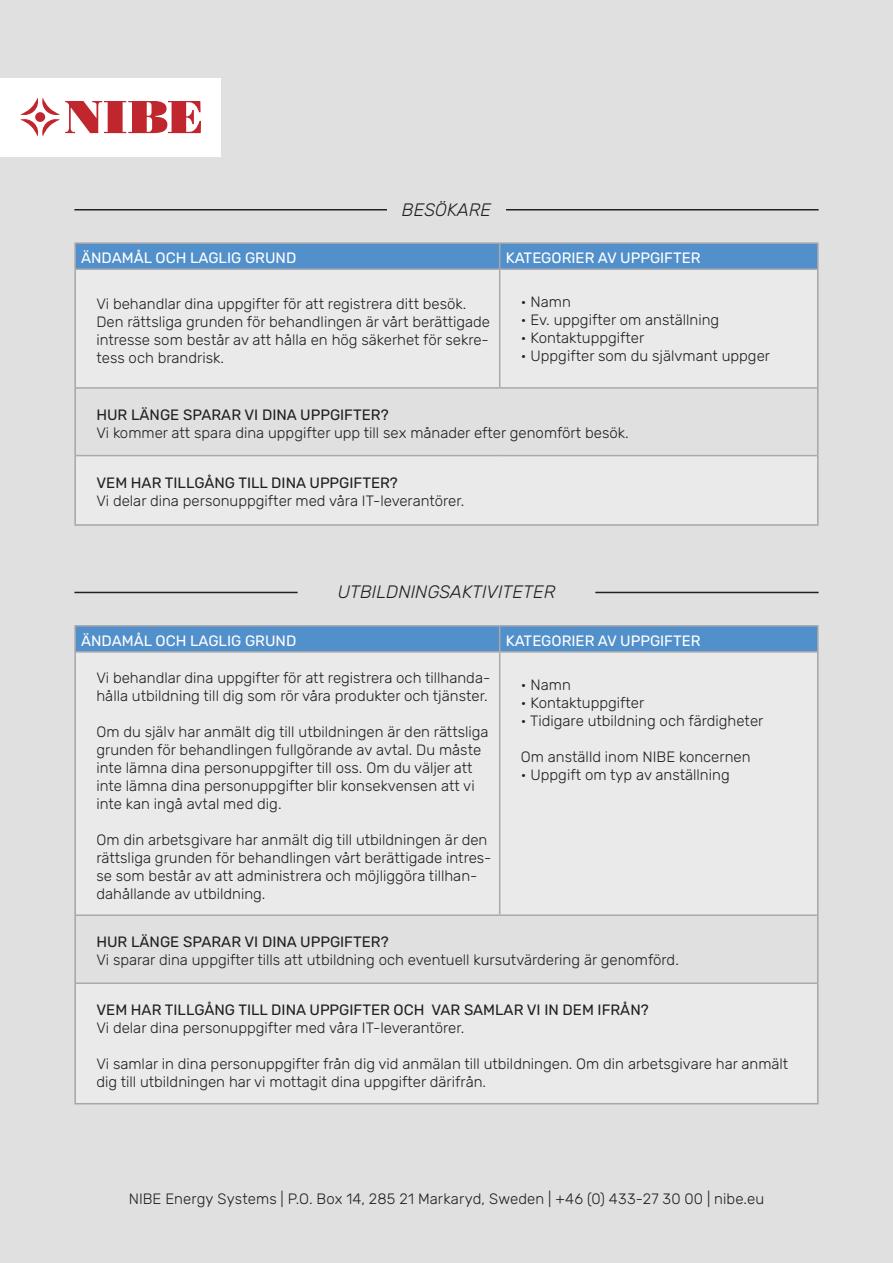
<style>
.page{position:relative;width:893px;height:1263px;background:#e1e0e0}
.page>*{position:absolute;margin:0;border:0;box-sizing:border-box;transform-origin:0 0}
.t1{font:italic 300 18px "Rubik";color:#231f20}
.t2{font:300 15px/18px "Rubik";color:#231f20}
.t3{font:15px "Rubik";color:#231f20}
.t4{font:15px "Rubik";color:#fff}
</style>
<div class="page">
<div style="left:2px;top:78px;width:219px;height:78px;background:#fff"></div>
<svg style="left:20px;top:98px;width:181px;height:39px"></svg>
<div style="left:75px;top:983px;width:743px;height:121px;background:#ebeaea"></div>
<hr style="left:74px;top:625px;width:426px;height:2px;background:#a5a6aa">
<hr style="left:74px;top:627px;width:2px;height:25px;background:#a5a6aa">
<hr style="left:500px;top:625px;width:319px;height:2px;background:#a5a6aa">
<hr style="left:817px;top:627px;width:2px;height:25px;background:#a5a6aa">
<hr style="left:74px;top:652px;width:2px;height:263px;background:#a5a6aa">
<hr style="left:817px;top:652px;width:2px;height:263px;background:#a5a6aa">
<hr style="left:74px;top:915px;width:2px;height:68px;background:#a5a6aa">
<hr style="left:74px;top:983px;width:2px;height:120px;background:#a5a6aa">
<hr style="left:74px;top:1103px;width:426px;height:1px;background:#a5a6aa">
<hr style="left:500px;top:1103px;width:319px;height:1px;background:#a5a6aa">
<div style="left:75px;top:626px;width:743px;height:25px;background:#5290cc"></div>
<hr style="left:76px;top:651px;width:424px;height:2px;background:#a8a9ad">
<hr style="left:500px;top:651px;width:317px;height:2px;background:#a8a9ad">
<hr style="left:499px;top:653px;width:1px;height:261px;background:#a8a9ad">
<hr style="left:76px;top:914px;width:424px;height:2px;background:#a8a9ad">
<hr style="left:500px;top:914px;width:317px;height:2px;background:#a8a9ad">
<hr style="left:76px;top:982px;width:424px;height:2px;background:#a8a9ad">
<hr style="left:500px;top:982px;width:317px;height:2px;background:#a8a9ad">
<hr style="left:817px;top:915px;width:2px;height:68px;background:#a5a6aa">
<hr style="left:817px;top:983px;width:2px;height:120px;background:#a5a6aa">
<hr style="left:74px;top:592px;width:224px;height:1px;background:#231f20">
<hr style="left:595px;top:592px;width:224px;height:1px;background:#231f20">
<div style="left:75px;top:456px;width:743px;height:69px;background:#ebeaea"></div>
<hr style="left:74px;top:242px;width:426px;height:2px;background:#a5a6aa">
<hr style="left:74px;top:244px;width:2px;height:25px;background:#a5a6aa">
<hr style="left:500px;top:242px;width:319px;height:2px;background:#a5a6aa">
<hr style="left:817px;top:244px;width:2px;height:25px;background:#a5a6aa">
<hr style="left:74px;top:269px;width:2px;height:119px;background:#a5a6aa">
<hr style="left:817px;top:269px;width:2px;height:119px;background:#a5a6aa">
<hr style="left:74px;top:388px;width:2px;height:68px;background:#a5a6aa">
<hr style="left:74px;top:456px;width:2px;height:68px;background:#a5a6aa">
<hr style="left:74px;top:524px;width:426px;height:2px;background:#a5a6aa">
<hr style="left:500px;top:524px;width:319px;height:2px;background:#a5a6aa">
<div style="left:76px;top:243px;width:741px;height:25px;background:#5290cc"></div>
<hr style="left:76px;top:268px;width:424px;height:2px;background:#a8a9ad">
<hr style="left:500px;top:268px;width:317px;height:2px;background:#a8a9ad">
<hr style="left:499px;top:270px;width:1px;height:117px;background:#a8a9ad">
<hr style="left:76px;top:387px;width:424px;height:2px;background:#a8a9ad">
<hr style="left:500px;top:387px;width:317px;height:2px;background:#a8a9ad">
<hr style="left:76px;top:455px;width:424px;height:1px;background:#a8a9ad">
<hr style="left:500px;top:455px;width:317px;height:1px;background:#a8a9ad">
<hr style="left:817px;top:388px;width:2px;height:68px;background:#a5a6aa">
<hr style="left:817px;top:456px;width:2px;height:68px;background:#a5a6aa">
<hr style="left:74px;top:209px;width:313px;height:1px;background:#231f20">
<hr style="left:506px;top:209px;width:313px;height:1px;background:#231f20">
<p class="t1" style="left:402px;top:199px;width:91px">BESÖKARE</p>
<p class="t4" style="left:81px;top:250px;width:217px">ÄNDAMÅL OCH LAGLIG GRUND</p>
<p class="t4" style="left:506px;top:250px;width:196px">KATEGORIER AV UPPGIFTER</p>
<p class="t2" style="left:96px;top:295px;width:395px">Vi behandlar dina uppgifter för att registrera ditt besök.<br>Den rättsliga grunden för behandlingen är vårt berättigade intresse som består av att hålla en hög säkerhet för sekre&shy;tess och brandrisk.</p>
<p class="t2" style="left:521px;top:293px;width:51px">• Namn</p>
<p class="t2" style="left:521px;top:311px;width:200px">• Ev. uppgifter om anställning</p>
<p class="t2" style="left:521px;top:329px;width:125px">• Kontaktuppgifter</p>
<p class="t2" style="left:521px;top:347px;width:251px">• Uppgifter som du självmant uppger</p>
<p class="t3" style="left:96px;top:406px;width:294px">HUR LÄNGE SPARAR VI DINA UPPGIFTER?</p>
<p class="t2" style="left:96px;top:424px;width:534px">Vi kommer att spara dina uppgifter upp till sex månader efter genomfört besök.</p>
<p class="t3" style="left:96px;top:475px;width:303px">VEM HAR TILLGÅNG TILL DINA UPPGIFTER?</p>
<p class="t2" style="left:96px;top:492px;width:370px">Vi delar dina personuppgifter med våra IT-leverantörer.</p>
<p class="t1" style="left:338px;top:582px;width:219px">UTBILDNINGSAKTIVITETER</p>
<p class="t4" style="left:81px;top:632px;width:217px">ÄNDAMÅL OCH LAGLIG GRUND</p>
<p class="t4" style="left:506px;top:632px;width:196px">KATEGORIER AV UPPGIFTER</p>
<p class="t2" style="left:96px;top:669px;width:395px">Vi behandlar dina uppgifter för att registrera och tillhanda&shy;hålla utbildning till dig som rör våra produkter och tjänster.</p>
<p class="t2" style="left:96px;top:723px;width:394px">Om du själv har anmält dig till utbildningen är den rättsliga grunden för behandlingen fullgörande av avtal. Du måste inte lämna dina personuppgifter till oss. Om du väljer att inte lämna dina personuppgifter blir konsekvensen att vi inte kan ingå avtal med dig.</p>
<p class="t2" style="left:96px;top:831px;width:396px">Om din arbetsgivare har anmält dig till utbildningen är den rättsliga grunden för behandlingen vårt berättigade intres&shy;se som består av att administrera och möjliggöra tillhan&shy;dahållande av utbildning.</p>
<p class="t2" style="left:521px;top:676px;width:51px">• Namn</p>
<p class="t2" style="left:521px;top:694px;width:125px">• Kontaktuppgifter</p>
<p class="t2" style="left:521px;top:712px;width:244px">• Tidigare utbildning och färdigheter</p>
<p class="t2" style="left:521px;top:748px;width:231px">Om anställd inom NIBE koncernen</p>
<p class="t2" style="left:521px;top:766px;width:210px">• Uppgift om typ av anställning</p>
<p class="t3" style="left:96px;top:934px;width:294px">HUR LÄNGE SPARAR VI DINA UPPGIFTER?</p>
<p class="t2" style="left:96px;top:951px;width:584px">Vi sparar dina uppgifter tills att utbildning och eventuell kursutvärdering är genomförd.</p>
<p class="t3" style="left:96px;top:1001px;width:554px">VEM HAR TILLGÅNG TILL DINA UPPGIFTER OCH VAR SAMLAR VI IN DEM IFRÅN?</p>
<p class="t2" style="left:96px;top:1019px;width:370px">Vi delar dina personuppgifter med våra IT-leverantörer.</p>
<p class="t2" style="left:96px;top:1055px;width:693px">Vi samlar in dina personuppgifter från dig vid anmälan till utbildningen. Om din arbetsgivare har anmält dig till utbildningen har vi mottagit dina uppgifter därifrån.</p>
<p class="t2" style="left:129px;top:1190px;width:637px">NIBE Energy Systems | P.O. Box 14, 285 21 Markaryd, Sweden | +46 (0) 433-27 30 00 | nibe.eu</p>
</div>
